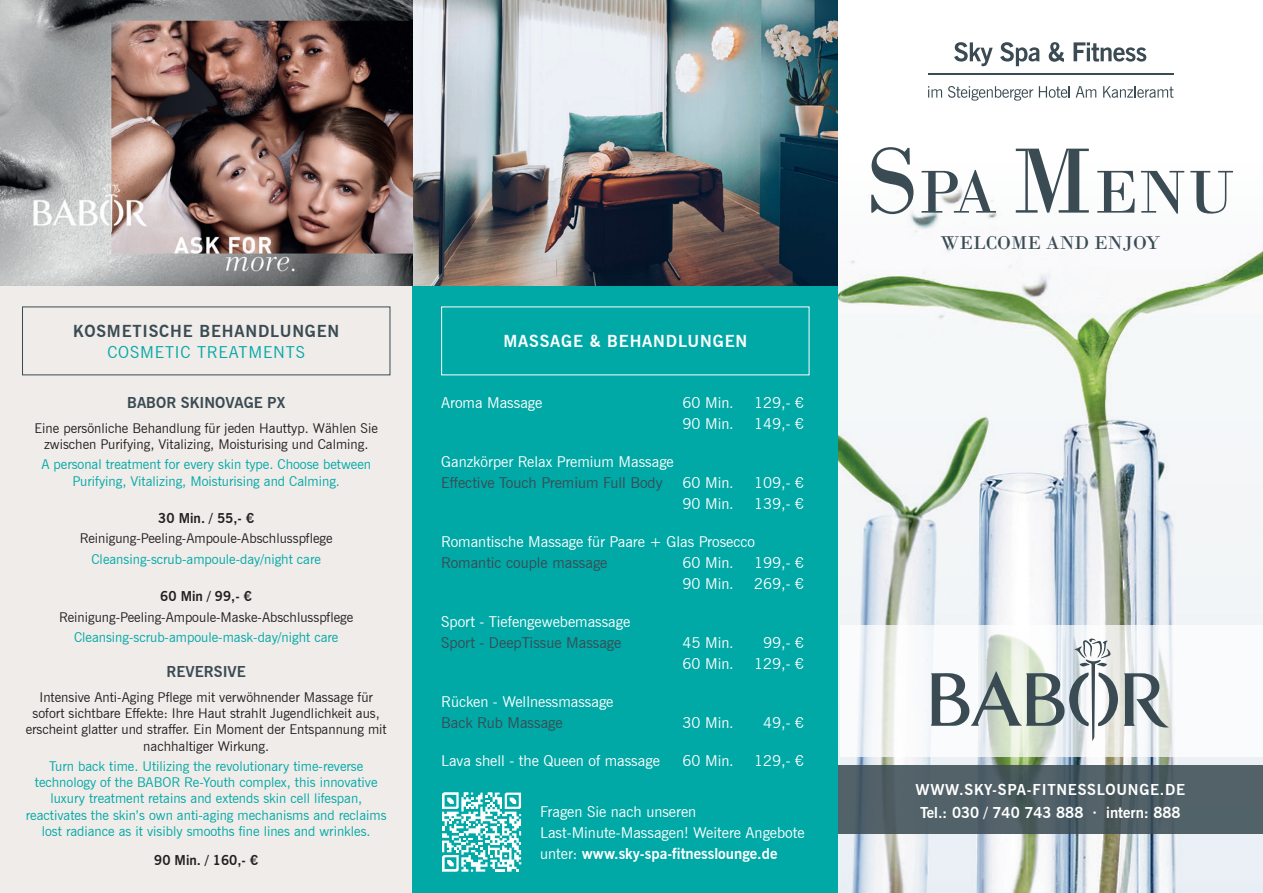
<style>
.page{position:relative;width:1263px;height:893px;background:#fff}
.page>*{position:absolute;margin:0;border:0;box-sizing:border-box;transform-origin:0 0}
.t1{font:63.75px "Bodoni";color:#3a4b53}
.t2{font:19.5px "Bodoni";color:#3a4b53}
.t3{font:700 16.5px "News Gothic BT";letter-spacing:.05em;color:#3a4b53}
.t4{font:700 16.5px "News Gothic BT";letter-spacing:.05em;color:#fff}
.t5{font:16.5px "News Gothic BT";letter-spacing:.05em;color:#00a8a6}
.t6{font:15px/21px "News Gothic BT";color:#fff}
.t7{font:15px "News Gothic BT";color:#3a4b53}
.t8{font:700 15px/22.5px "News Gothic BT";letter-spacing:.005em;color:#fff;text-align:center}
.t9{font:700 15px "News Gothic BT";color:#3a4b53}
.t10{font:13.5px/16.2px "News Gothic BT";color:#00a8a6;text-align:center}
.t11{font:13.5px/16.2px "News Gothic BT";color:#231f20;text-align:center}
.t12{font:700 13.5px "News Gothic BT";color:#231f20}
.s1{font-weight:700}
.s2{font-size:97.65px}
</style>
<div class="page">
<div style="left:0;top:0;width:822px;height:893px;background:#efece9"></div>
<img style="left:838px;top:247px;width:425px;height:646px">
<div style="left:412px;top:0;width:426px;height:893px;background:#00a8a6"></div>
<img style="left:0;top:0;width:838px;height:285px">
<svg style="left:840px;top:625px;width:423px;height:132px"></svg>
<svg style="left:838px;top:765px;width:425px;height:69px;fill:#526269"></svg>
<svg style="left:1124px;top:673px;width:45px;height:55px"></svg>
<svg style="left:931px;top:639px;width:187px;height:102px"></svg>
<svg style="left:954px;top:42px;width:39px;height:24px"></svg>
<svg style="left:1000px;top:42px;width:39px;height:24px"></svg>
<svg style="left:1049px;top:42px;width:15px;height:20px"></svg>
<svg style="left:1073px;top:42px;width:73px;height:20px"></svg>
<svg style="left:928px;top:86px;width:14px;height:12px"></svg>
<svg style="left:948px;top:86px;width:85px;height:15px"></svg>
<svg style="left:1039px;top:86px;width:31px;height:12px"></svg>
<svg style="left:1076px;top:86px;width:20px;height:12px"></svg>
<svg style="left:1103px;top:86px;width:70px;height:12px"></svg>
<hr style="left:928px;top:73px;width:245px;height:2px;background:#3a4b53">
<svg style="left:442px;top:792px;width:79px;height:80px"></svg>
<p class="t3" style="left:73px;top:321px;width:268px">KOSMETISCHE BEHANDLUNGEN</p>
<p class="t5" style="left:107px;top:342px;width:199px">COSMETIC TREATMENTS</p>
<p class="t9" style="left:127px;top:393px;width:160px">BABOR SKINOVAGE PX</p>
<p class="t11" style="left:35px;top:420px;width:345px">Eine persönliche Behandlung für jeden Hauttyp. Wählen Sie zwischen Purifying, Vitalizing, Moisturising und Calming.</p>
<p class="t10" style="left:41px;top:456px;width:331px">A personal treatment for every skin type. Choose between<br>Purifying, Vitalizing, Moisturising and Calming.</p>
<p class="t12" style="left:158px;top:510px;width:97px">30 Min. / 55,- €</p>
<p class="t11" style="left:80px;top:530px;width:254px">Reinigung-Peeling-Ampoule-Abschlusspflege</p>
<p class="t10" style="left:91px;top:551px;width:231px">Cleansing-scrub-ampoule-day/night care</p>
<p class="t12" style="left:160px;top:588px;width:93px">60 Min / 99,- €</p>
<p class="t11" style="left:59px;top:609px;width:296px">Reinigung-Peeling-Ampoule-Maske-Abschlusspflege</p>
<p class="t10" style="left:74px;top:629px;width:266px">Cleansing-scrub-ampoule-mask-day/night care</p>
<p class="t9" style="left:167px;top:663px;width:81px">REVERSIVE</p>
<p class="t11" style="left:26px;top:689px;width:362px">Intensive Anti-Aging Pflege mit verwöhnender Massage für sofort sichtbare Effekte: Ihre Haut strahlt Jugendlichkeit aus, erscheint glatter und straffer. Ein Moment der Entspannung mit nachhaltiger Wirkung.</p>
<p class="t10" style="left:26px;top:758px;width:362px">Turn back time. Utilizing the revolutionary time-reverse technology of the BABOR Re-Youth complex, this innovative luxury treatment retains and extends skin cell lifespan, reactivates the skin’s own anti-aging mechanisms and reclaims lost radiance as it visibly smooths fine lines and wrinkles.</p>
<p class="t12" style="left:154px;top:852px;width:106px">90 Min. / 160,- €</p>
<p class="t4" style="left:503px;top:331px;width:245px">MASSAGE &amp; BEHANDLUNGEN</p>
<p class="t6" style="left:441px;top:392px;width:103px">Aroma Massage</p>
<p class="t6" style="left:682px;top:392px;width:53px">60 Min.</p>
<p class="t6" style="left:754px;top:392px;width:52px">129,- €</p>
<p class="t6" style="left:682px;top:413px;width:53px">90 Min.</p>
<p class="t6" style="left:754px;top:413px;width:52px">149,- €</p>
<p class="t6" style="left:441px;top:451px;width:234px">Ganzkörper Relax Premium Massage</p>
<p class="t7" style="left:441px;top:474px;width:223px">Effective Touch Premium Full Body</p>
<p class="t6" style="left:682px;top:472px;width:53px">60 Min.</p>
<p class="t6" style="left:754px;top:472px;width:52px">109,- €</p>
<p class="t6" style="left:682px;top:493px;width:53px">90 Min.</p>
<p class="t6" style="left:754px;top:493px;width:52px">139,- €</p>
<p class="t6" style="left:441px;top:531px;width:315px">Romantische Massage für Paare + Glas Prosecco</p>
<p class="t7" style="left:441px;top:554px;width:168px">Romantic couple massage</p>
<p class="t6" style="left:682px;top:552px;width:53px">60 Min.</p>
<p class="t6" style="left:754px;top:552px;width:52px">199,- €</p>
<p class="t6" style="left:682px;top:573px;width:53px">90 Min.</p>
<p class="t6" style="left:754px;top:573px;width:52px">269,- €</p>
<p class="t6" style="left:441px;top:611px;width:191px">Sport - Tiefengewebemassage</p>
<p class="t7" style="left:441px;top:634px;width:182px">Sport - DeepTissue Massage</p>
<p class="t6" style="left:682px;top:632px;width:53px">45 Min.</p>
<p class="t6" style="left:763px;top:632px;width:43px">99,- €</p>
<p class="t6" style="left:682px;top:653px;width:53px">60 Min.</p>
<p class="t6" style="left:754px;top:653px;width:52px">129,- €</p>
<p class="t6" style="left:441px;top:691px;width:174px">Rücken - Wellnessmassage</p>
<p class="t7" style="left:441px;top:714px;width:123px">Back Rub Massage</p>
<p class="t6" style="left:682px;top:712px;width:53px">30 Min.</p>
<p class="t6" style="left:763px;top:712px;width:43px">49,- €</p>
<p class="t6" style="left:441px;top:750px;width:220px">Lava shell - the Queen of massage</p>
<p class="t6" style="left:682px;top:750px;width:53px">60 Min.</p>
<p class="t6" style="left:754px;top:750px;width:52px">129,- €</p>
<p class="t6" style="left:540px;top:801px;width:266px">Fragen Sie nach unseren<br>Last-Minute-Massagen! Weitere Angebote unter: <span class="s1">www.sky-spa-fitnesslounge.de</span></p>
<h1 class="t1" style="left:865px;top:154px;width:371px"><span class="s2">S</span>PA <span class="s2">M</span>ENU</h1>
<h2 class="t2" style="left:940px;top:231px;width:221px">WELCOME AND ENJOY</h2>
<p class="t8" style="left:915px;top:778px;width:271px">WWW.SKY-SPA-FITNESSLOUNGE.DE<br>Tel.: 030 / 740 743 888 ∙ intern: 888</p>
</div>
